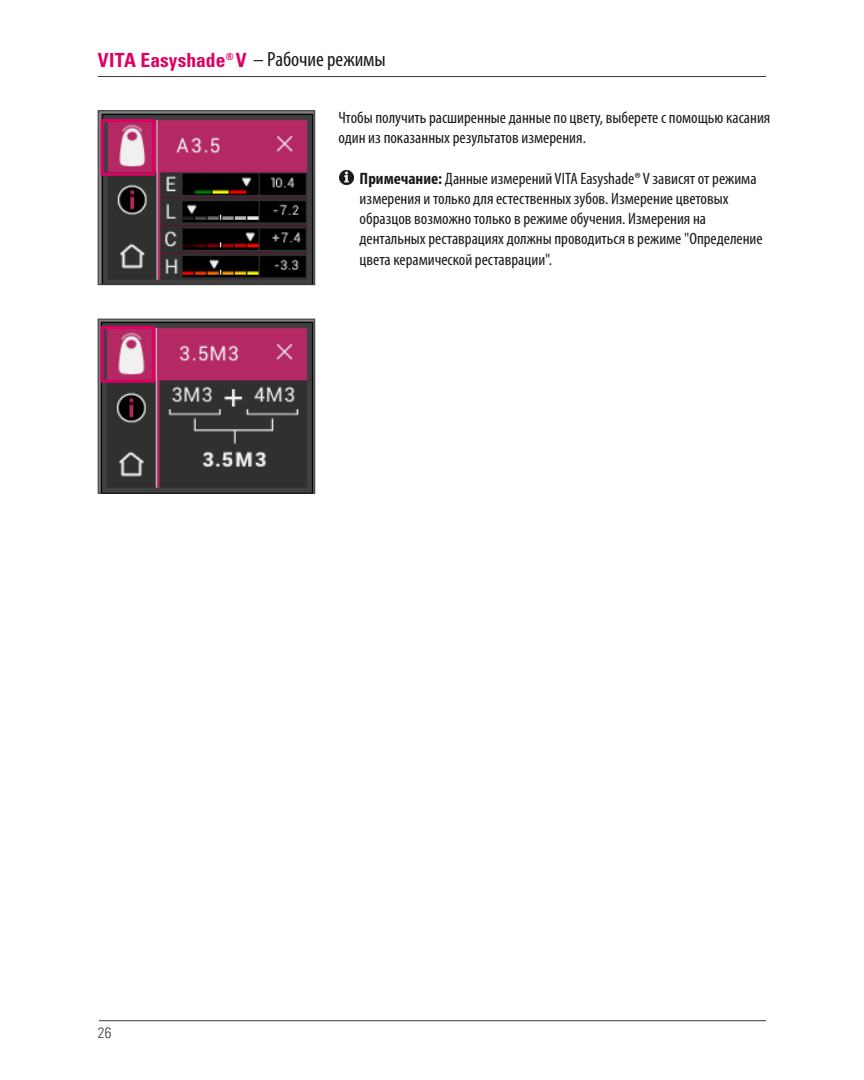
<style>
.page{position:relative;width:864px;height:1080px;background:#fff}
.page>*{position:absolute;margin:0;border:0;box-sizing:border-box;transform-origin:0 0}
.t1{font:700 condensed 19.5px "Univers LT";color:#dd0064}
.t2{font:condensed 16.5px/20.2px "Myriad Pro";color:#1a1a1a}
.t3{font:300 condensed 15px "Univers LT";color:#3b3b3a}
.s1{font-family:"Myriad Pro";font-weight:400;font-size:20.7px;color:#1a1a1a}
.s2{font-weight:700}
</style>
<div class="page">
<hr style="left:98px;top:76px;width:667px;height:1px;background:#3b3b3a">
<hr style="left:99px;top:1020px;width:666px;height:1px;background:#3b3b3a">
<img style="left:100px;top:113px;width:213px;height:170px">
<div style="left:98px;top:111px;width:217px;height:174px;border:1px solid #3b3b3a"></div>
<img style="left:100px;top:321px;width:213px;height:170px">
<div style="left:98px;top:319px;width:217px;height:174px;border:1px solid #3b3b3a"></div>
<div style="left:101px;top:119px;width:54px;height:57px;border:3px solid #dd0064"></div>
<div style="left:101px;top:326px;width:54px;height:57px;border:3px solid #dd0064"></div>
<img style="left:339px;top:171px;width:14px;height:14px">
<p class="t1" style="left:98px;top:48px;width:289px">VITA Easyshade<sup>®</sup> V <span class="s1">– Рабочие режимы</span></p>
<p class="t2" style="left:338px;top:107px;width:433px">Чтобы получить расширенные данные по цвету, выберете с помощью касания один из показанных результатов измерения.</p>
<p class="t2" style="left:359px;top:168px;width:404px"><span class="s2">Примечание:</span> Данные измерений VITA Easyshade® V зависят от режима измерения и только для естественных зубов. Измерение цветовых образцов возможно только в режиме обучения. Измерения на дентальных реставрациях должны проводиться в режиме "Определение цвета керамической реставрации".</p>
<p class="t3" style="left:98px;top:1024px;width:15px">26</p>
</div>
